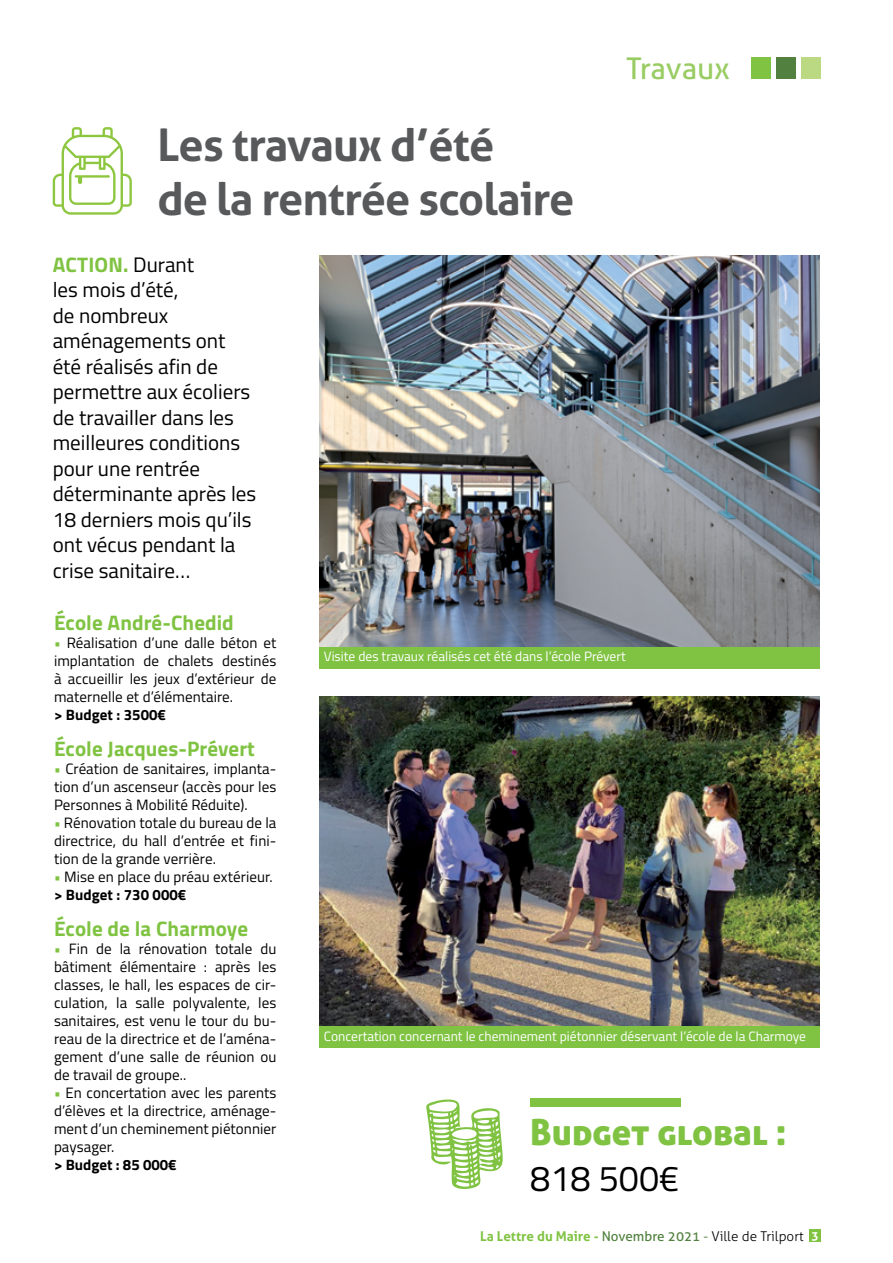
<style>
.page{position:relative;width:893px;height:1263px;background:#fff}
.page>*{position:absolute;margin:0;border:0;box-sizing:border-box;transform-origin:0 0}
.t1{font:700 45px/54px "Aller";letter-spacing:-.02em;color:#58595b}
.t2{font:36px "Aller Display";color:#80c342}
.t3{font:36px "Titillium";color:#000}
.t4{font:30px "Aller";letter-spacing:-.005em;color:#99cc63}
.t5{font:21px/25.5px "Titillium";color:#000}
.t6{font:700 21px "Titillium";letter-spacing:.005em;color:#80c342}
.t7{font:15px/18px "Titillium";letter-spacing:.005em;color:#000;text-align:justify}
.t8{font:700 15px "Titillium";letter-spacing:.005em;color:#000}
.t9{font:13.5px "Titillium";color:#fff}
.t10{font:700 13.5px "Aller";color:#80c342}
.t11{font:700 12px "Aller";color:#fff}
.s1{font-weight:700;color:#80c342}
.s2{font-weight:700}
.s3{font-weight:400;color:#52813f}
.s4{font-weight:300;color:#52813f}
.s5{font-weight:300;color:#000}
</style>
<div class="page">
<div style="left:801px;top:58px;width:20px;height:21px;background:#bad982"></div>
<div style="left:776px;top:58px;width:20px;height:21px;background:#52813f"></div>
<div style="left:751px;top:58px;width:19px;height:21px;background:#80c342"></div>
<div style="left:809px;top:1229px;width:12px;height:13px;background:#80c342"></div>
<div style="left:530px;top:1098px;width:151px;height:9px;background:#80c342"></div>
<img style="left:320px;top:256px;width:500px;height:391px">
<img style="left:320px;top:697px;width:500px;height:329px">
<div style="left:320px;top:647px;width:500px;height:21px;background:#80c342"></div>
<div style="left:320px;top:1026px;width:500px;height:21px;background:#80c342"></div>
<svg style="left:426px;top:1099px;width:77px;height:90px"></svg>
<svg style="left:53px;top:127px;width:79px;height:88px"></svg>
<h1 class="t1" style="left:157px;top:118px;width:419px">Les travaux d’été<br>de la rentrée scolaire</h1>
<p class="t5" style="left:53px;top:251px;width:205px"><span class="s1">ACTION.</span> Durant<br>les mois d’été,<br>de nombreux aménagements ont été réalisés afin de permettre aux écoliers de travailler dans les meilleures conditions pour une rentrée déterminante après les<br>18 derniers mois qu’ils ont vécus pendant la crise sanitaire…</p>
<h3 class="t4" style="left:626px;top:50px;width:105px">Travaux</h3>
<h3 class="t6" style="left:54px;top:607px;width:181px">École André-Chedid</h3>
<p class="t7" style="left:54px;top:633px;width:224px"><span class="s1">•</span> Réalisation d’une dalle béton et implantation de chalets destinés à accueillir les jeux d’extérieur de maternelle et d’élémentaire.</p>
<p class="t8" style="left:54px;top:703px;width:114px">&gt; Budget : 3500€</p>
<h3 class="t6" style="left:54px;top:733px;width:202px">École Jacques-Prévert</h3>
<p class="t7" style="left:54px;top:759px;width:224px"><span class="s1">•</span> Création de sanitaires, implanta&shy;tion d’un ascenseur (accès pour les Personnes à Mobilité Réduite).</p>
<p class="t7" style="left:54px;top:813px;width:224px"><span class="s1">•</span> Rénovation totale du bureau de la directrice, du hall d’entrée et fini&shy;tion de la grande verrière.</p>
<p class="t7" style="left:54px;top:867px;width:220px"><span class="s1">•</span> Mise en place du préau extérieur. <span class="s2">&gt; Budget : 730 000€</span></p>
<h3 class="t6" style="left:54px;top:913px;width:196px">École de la Charmoye</h3>
<p class="t7" style="left:54px;top:939px;width:224px"><span class="s1">•</span> Fin de la rénovation totale du bâtiment élémentaire : après les classes, le hall, les espaces de cir&shy;culation, la salle polyvalente, les sanitaires, est venu le tour du bu&shy;reau de la directrice et de l’aména&shy;gement d’une salle de réunion ou de travail de groupe..</p>
<p class="t7" style="left:54px;top:1083px;width:224px"><span class="s1">•</span> En concertation avec les parents d’élèves et la directrice, aménage&shy;ment d’un cheminement piétonnier paysager.</p>
<p class="t8" style="left:54px;top:1153px;width:124px">&gt; Budget : 85 000€</p>
<p class="t9" style="left:324px;top:647px;width:304px">Visite des travaux réalisés cet été dans l’école Prévert</p>
<p class="t9" style="left:324px;top:1026px;width:484px">Concertation concernant le cheminement piétonnier déservant l’école de la Charmoye</p>
<h2 class="t2" style="left:530px;top:1109px;width:258px">Budget global :</h2>
<h2 class="t3" style="left:530px;top:1152px;width:151px">818 500€</h2>
<p class="t10" style="left:480px;top:1228px;width:325px">La Lettre du Maire - <span class="s3">Novembre 2021</span> <span class="s4">-</span> <span class="s5">Ville de Trilport</span></p>
<p class="t11" style="left:811px;top:1228px;width:9px">3</p>
</div>
